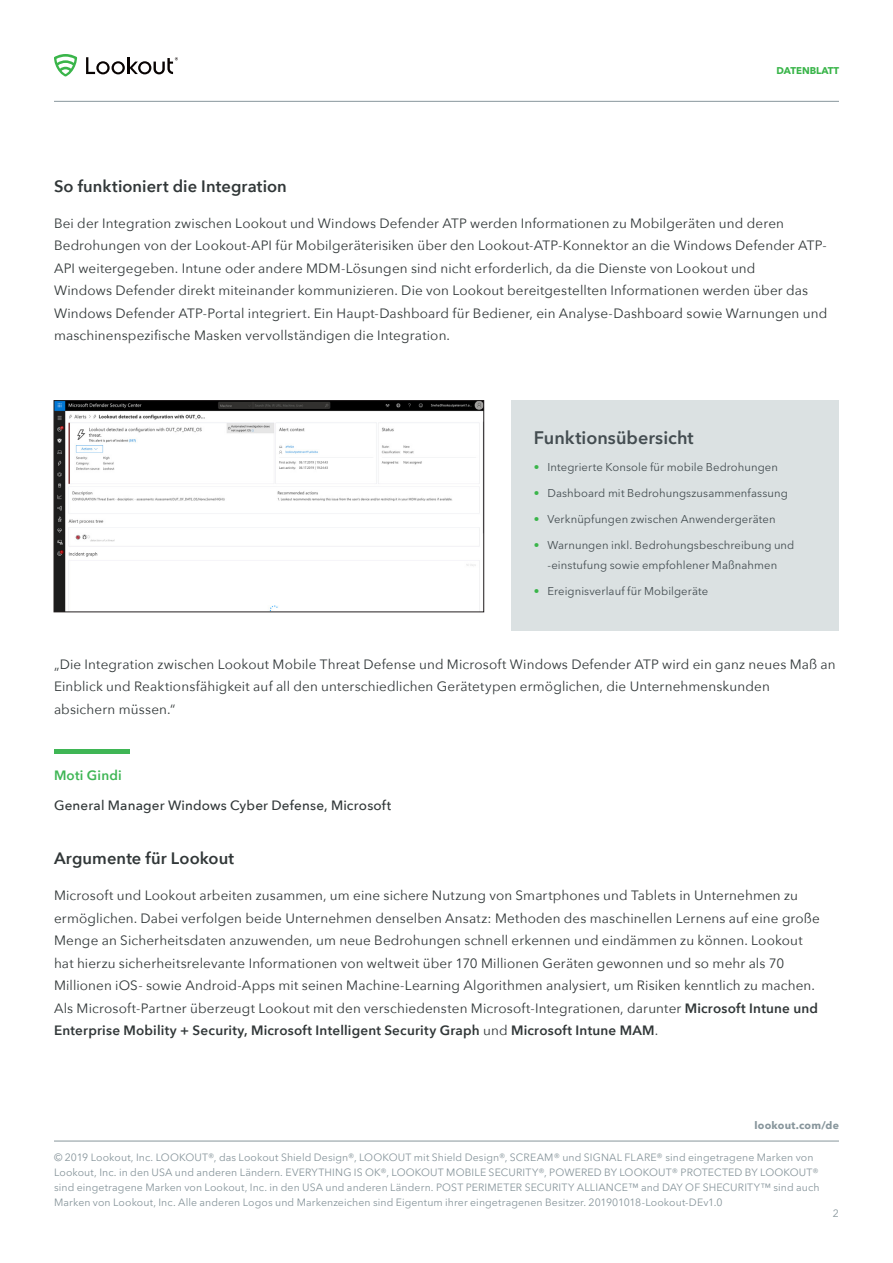
<style>
.page{position:relative;width:893px;height:1263px;background:#fff}
.page>*{position:absolute;margin:0;border:0;box-sizing:border-box;transform-origin:0 0}
.SideNote_SubHeader{font:600 18px "Avenir Next LT Pro";letter-spacing:.005em;color:#444d51}
.Lookout_Body_Header{font:600 16.5px "Avenir Next";letter-spacing:.005em;color:#313738}
.Lookout_BodyCopy{font:13.5px/22.5px "Avenir Next";letter-spacing:.01em;color:#313738}
.Lookout_BodyCopy-2{font:500 13.5px "Avenir Next";letter-spacing:.01em;color:#313738}
.Lookout_BodyCopy-3{font:600 13.5px "Avenir Next";letter-spacing:.015em;color:#3fb655}
.SideNote_BulletPoint{font:11.25px/19.5px "Avenir Next LT Pro";letter-spacing:.005em;color:#444d51;text-align:center}
.t1{font:10.5px/15px "Avenir Next LT Pro";letter-spacing:.01em;color:#88969c}
.t2{font:700 10.5px "Avenir Next LT Pro";letter-spacing:.02em;color:#88969c}
.t3{font:700 9.75px "Avenir Next LT Pro";color:#3ab54a}
.s1{color:#3ab54a}
.s2{font-weight:600}
</style>
<div class="page">
<hr style="left:54px;top:101px;width:785px;height:1px;background:#88969c">
<svg style="left:54px;top:54px;width:23px;height:23px"></svg>
<svg style="left:86px;top:57px;width:92px;height:17px"></svg>
<hr style="left:54px;top:1141px;width:785px;height:1px;background:#88969c">
<div style="left:511px;top:401px;width:328px;height:230px;background:#dbe1e2"></div>
<img style="left:56px;top:402px;width:426px;height:208px">
<div style="left:54px;top:400px;width:430px;height:212px;border:1px solid #231f20"></div>
<hr style="left:54px;top:749px;width:75px;height:4px;background:#3fb655">
<p class="t3" style="left:777px;top:64px;width:64px">DATENBLATT</p>
<p class="Lookout_Body_Header" style="left:54px;top:172px;width:234px">So funktioniert die Integration</p>
<p class="Lookout_BodyCopy" style="left:54px;top:211px;width:775px">Bei der Integration zwischen Lookout und Windows Defender ATP werden Informationen zu Mobilgeräten und deren Bedrohungen von der Lookout-API für Mobilgeräterisiken über den Lookout-ATP-Konnektor an die Windows Defender ATP-API weitergegeben. Intune oder andere MDM-Lösungen sind nicht erforderlich, da die Dienste von Lookout und<br>Windows Defender direkt miteinander kommunizieren. Die von Lookout bereitgestellten Informationen werden über das Windows Defender ATP-Portal integriert. Ein Haupt-Dashboard für Bediener, ein Analyse-Dashboard sowie Warnungen und maschinenspezifische Masken vervollständigen die Integration.</p>
<p class="SideNote_SubHeader" style="left:534px;top:427px;width:161px">Funktionsübersicht</p>
<p class="SideNote_BulletPoint" style="left:534px;top:457px;width:245px"><span class="s1">•</span> Integrierte Konsole für mobile Bedrohungen</p>
<p class="SideNote_BulletPoint" style="left:534px;top:483px;width:255px"><span class="s1">•</span> Dashboard mit Bedrohungszusammenfassung</p>
<p class="SideNote_BulletPoint" style="left:534px;top:509px;width:243px"><span class="s1">•</span> Verknüpfungen zwischen Anwendergeräten</p>
<p class="SideNote_BulletPoint" style="left:534px;top:536px;width:262px"><span class="s1">•</span> Warnungen inkl. Bedrohungsbeschreibung und -einstufung sowie empfohlener Maßnahmen</p>
<p class="SideNote_BulletPoint" style="left:534px;top:581px;width:176px"><span class="s1">•</span> Ereignisverlauf für Mobilgeräte</p>
<p class="Lookout_BodyCopy" style="left:54px;top:652px;width:783px">„Die Integration zwischen Lookout Mobile Threat Defense und Microsoft Windows Defender ATP wird ein ganz neues Maß an<br>Einblick und Reaktionsfähigkeit auf all den unterschiedlichen Gerätetypen ermöglichen, die Unternehmenskunden<br>absichern müssen.“</p>
<p class="Lookout_BodyCopy-3" style="left:54px;top:764px;width:69px">Moti Gindi</p>
<p class="Lookout_BodyCopy-2" style="left:54px;top:794px;width:339px">General Manager Windows Cyber Defense, Microsoft</p>
<p class="Lookout_Body_Header" style="left:54px;top:844px;width:182px">Argumente für Lookout</p>
<p class="Lookout_BodyCopy" style="left:54px;top:884px;width:767px">Microsoft und Lookout arbeiten zusammen, um eine sichere Nutzung von Smartphones und Tablets in Unternehmen zu ermöglichen. Dabei verfolgen beide Unternehmen denselben Ansatz: Methoden des maschinellen Lernens auf eine große Menge an Sicherheitsdaten anzuwenden, um neue Bedrohungen schnell erkennen und eindämmen zu können. Lookout hat hierzu sicherheitsrelevante Informationen von weltweit über 170 Millionen Geräten gewonnen und so mehr als 70<br>Millionen iOS- sowie Android-Apps mit seinen Machine-Learning Algorithmen analysiert, um Risiken kenntlich zu machen.<br>Als Microsoft-Partner überzeugt Lookout mit den verschiedensten Microsoft-Integrationen, darunter <span class="s2">Microsoft Intune und Enterprise Mobility + Security, Microsoft Intelligent Security Graph</span> und <span class="s2">Microsoft Intune MAM</span>.</p>
<p class="t2" style="left:754px;top:1118px;width:86px">lookout.com/de</p>
<p class="t1" style="left:54px;top:1150px;width:767px">© 2019 Lookout, Inc. LOOKOUT®, das Lookout Shield Design®, LOOKOUT mit Shield Design®, SCREAM® und SIGNAL FLARE® sind eingetragene Marken von Lookout, Inc. in den USA und anderen Ländern. EVERYTHING IS OK®, LOOKOUT MOBILE SECURITY®, POWERED BY LOOKOUT® PROTECTED BY LOOKOUT® sind eingetragene Marken von Lookout, Inc. in den USA und anderen Ländern. POST PERIMETER SECURITY ALLIANCE™ and DAY OF SHECURITY™ sind auch Marken von Lookout, Inc. Alle anderen Logos und Markenzeichen sind Eigentum ihrer eingetragenen Besitzer. 201901018-Lookout-DEv1.0</p>
<p class="t1" style="left:833px;top:1206px;width:8px">2</p>
</div>
